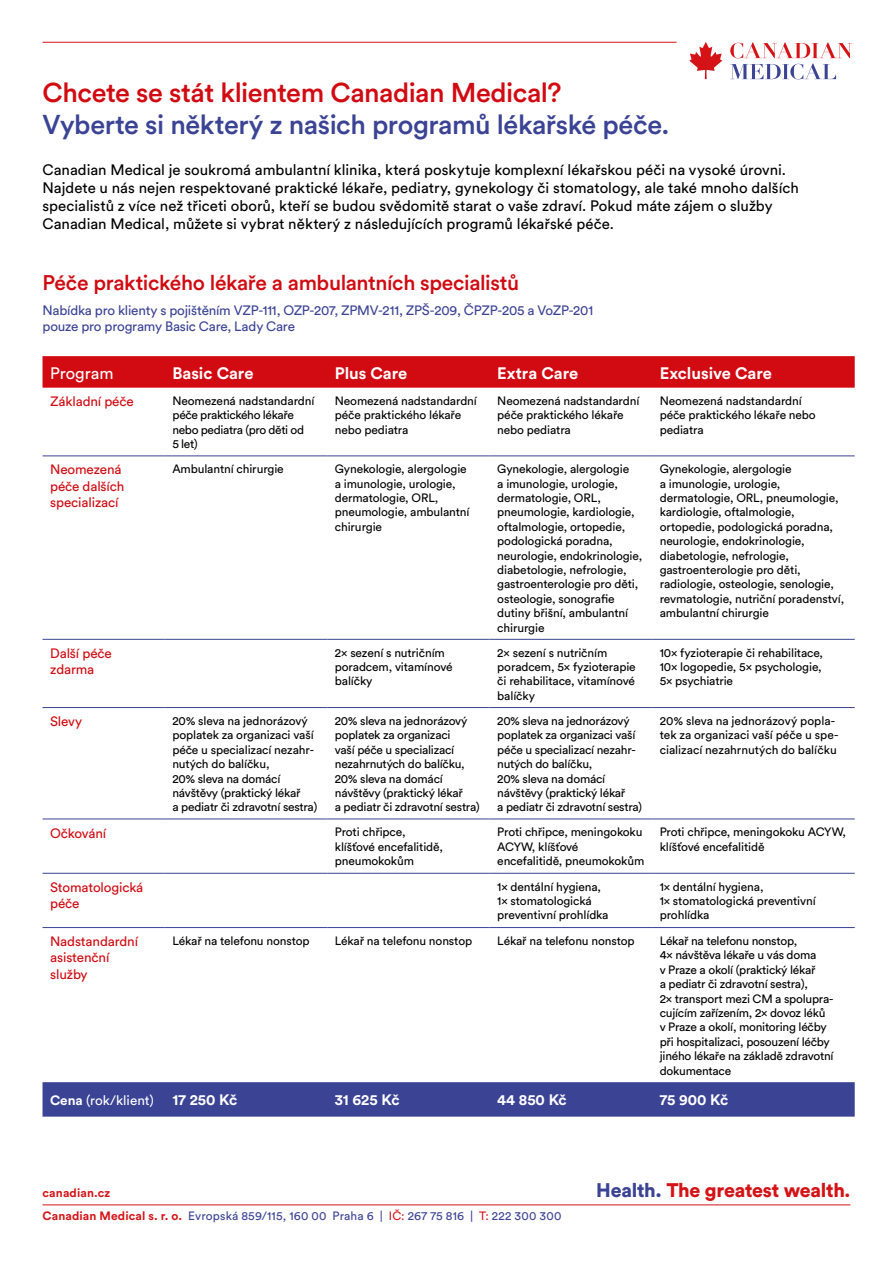
<style>
.page{position:relative;width:893px;height:1263px;background:#fff}
.page>*{position:absolute;margin:0;border:0;box-sizing:border-box;transform-origin:0 0}
.t1{font:500 27px "Circular Pro";letter-spacing:-.015em;color:#3b4395}
.t2{font:500 27px "Circular Pro";letter-spacing:-.02em;color:#d20a11}
.t3{font:500 21px "Circular Pro";letter-spacing:-.02em;color:#d20a11}
.t4{font:900 19.5px "Circular Pro";letter-spacing:-.015em;color:#d51317}
.t5{font:700 16.5px "Circular Pro";color:#fff}
.t6{font:16.5px "Circular Pro";color:#fff}
.t7{font:15px/18px "Circular Pro";color:#000}
.t8{font:700 15px "Circular Pro";letter-spacing:-.005em;color:#fff}
.t9{font:13.5px/16.2px "Circular Pro";letter-spacing:-.01em;color:#d20a11}
.t10{font:13.5px/16.2px "Circular Pro";letter-spacing:-.015em;color:#3b4395}
.t11{font:13.5px "Circular Pro";color:#fff}
.t12{font:12px/14.4px "Circular Pro";letter-spacing:-.01em;color:#000}
.t13{font:12px "Circular Pro";letter-spacing:.015em;color:#3b4395}
.t14{font:12px/14.4px "Circular Pro";letter-spacing:-.03em;color:#000}
.t15{font:700 12px "Circular Pro";letter-spacing:.01em;color:#d51317}
.s1{font-weight:700}
.s2{font-weight:700;font-size:15px}
.s3{color:#3b4395}
.s4{font-size:18px}
.s5{font-weight:700;color:#d51317}
.s6{color:#d51317}
</style>
<div class="page">
<svg style="left:689px;top:42px;width:33px;height:37px"></svg>
<svg style="left:730px;top:42px;width:122px;height:37px"></svg>
<hr style="left:43px;top:42px;width:633px;height:1px;background:#d51317">
<hr style="left:43px;top:1204px;width:807px;height:1px;background:#d51317">
<div style="left:43px;top:356px;width:812px;height:32px;background:#d20a11"></div>
<div style="left:43px;top:1082px;width:812px;height:35px;background:#3b4395"></div>
<hr style="left:43px;top:455px;width:122px;height:1px;background:#3b4395">
<hr style="left:165px;top:455px;width:162px;height:1px;background:#3b4395">
<hr style="left:327px;top:455px;width:163px;height:1px;background:#3b4395">
<hr style="left:490px;top:455px;width:162px;height:1px;background:#3b4395">
<hr style="left:652px;top:455px;width:203px;height:1px;background:#3b4395">
<hr style="left:43px;top:639px;width:122px;height:1px;background:#3b4395">
<hr style="left:165px;top:639px;width:162px;height:1px;background:#3b4395">
<hr style="left:327px;top:639px;width:163px;height:1px;background:#3b4395">
<hr style="left:490px;top:639px;width:162px;height:1px;background:#3b4395">
<hr style="left:652px;top:639px;width:203px;height:1px;background:#3b4395">
<hr style="left:43px;top:707px;width:122px;height:1px;background:#3b4395">
<hr style="left:165px;top:707px;width:162px;height:1px;background:#3b4395">
<hr style="left:327px;top:707px;width:163px;height:1px;background:#3b4395">
<hr style="left:490px;top:707px;width:162px;height:1px;background:#3b4395">
<hr style="left:652px;top:707px;width:203px;height:1px;background:#3b4395">
<hr style="left:43px;top:819px;width:122px;height:1px;background:#3b4395">
<hr style="left:165px;top:819px;width:162px;height:1px;background:#3b4395">
<hr style="left:327px;top:819px;width:163px;height:1px;background:#3b4395">
<hr style="left:490px;top:819px;width:162px;height:1px;background:#3b4395">
<hr style="left:652px;top:819px;width:203px;height:1px;background:#3b4395">
<hr style="left:43px;top:873px;width:122px;height:1px;background:#3b4395">
<hr style="left:165px;top:873px;width:162px;height:1px;background:#3b4395">
<hr style="left:327px;top:873px;width:163px;height:1px;background:#3b4395">
<hr style="left:490px;top:873px;width:162px;height:1px;background:#3b4395">
<hr style="left:652px;top:873px;width:203px;height:1px;background:#3b4395">
<hr style="left:43px;top:927px;width:122px;height:1px;background:#3b4395">
<hr style="left:165px;top:927px;width:162px;height:1px;background:#3b4395">
<hr style="left:327px;top:927px;width:163px;height:1px;background:#3b4395">
<hr style="left:490px;top:927px;width:162px;height:1px;background:#3b4395">
<hr style="left:652px;top:927px;width:203px;height:1px;background:#3b4395">
<h1 class="t2" style="left:43px;top:74px;width:520px">Chcete se stát klientem Canadian Medical?</h1>
<h1 class="t1" style="left:43px;top:106px;width:628px">Vyberte si některý z našich programů lékařské péče.</h1>
<p class="t7" style="left:43px;top:160px;width:758px">Canadian Medical je soukromá ambulantní klinika, která poskytuje komplexní lékařskou péči na vysoké úrovni.<br>Najdete u nás nejen respektované praktické lékaře, pediatry, gynekology či stomatology, ale také mnoho dalších specialistů z více než třiceti oborů, kteří se budou svědomitě starat o vaše zdraví. Pokud máte zájem o služby Canadian Medical, můžete si vybrat některý z následujících programů lékařské péče.</p>
<h2 class="t3" style="left:43px;top:269px;width:478px">Péče praktického lékaře a ambulantních specialistů</h2>
<p class="t10" style="left:43px;top:301px;width:552px">Nabídka pro klienty s pojištěním VZP-111, OZP-207, ZPMV-211, ZPŠ-209, ČPZP-205 a VoZP-201 pouze pro programy Basic Care, Lady Care</p>
<h3 class="t6" style="left:50px;top:362px;width:65px">Program</h3>
<h3 class="t5" style="left:172px;top:361px;width:83px">Basic Care</h3>
<h3 class="t5" style="left:335px;top:361px;width:74px">Plus Care</h3>
<h3 class="t5" style="left:497px;top:361px;width:82px">Extra Care</h3>
<h3 class="t5" style="left:660px;top:361px;width:114px">Exclusive Care</h3>
<p class="t9" style="left:50px;top:393px;width:85px">Základní péče</p>
<p class="t14" style="left:172px;top:393px;width:144px">Neomezená nadstandardní péče praktického lékaře nebo pediatra (pro děti od<br>5 let)</p>
<p class="t12" style="left:335px;top:393px;width:144px">Neomezená nadstandardní péče praktického lékaře nebo pediatra</p>
<p class="t12" style="left:497px;top:393px;width:144px">Neomezená nadstandardní péče praktického lékaře nebo pediatra</p>
<p class="t12" style="left:660px;top:393px;width:158px">Neomezená nadstandardní péče praktického lékaře nebo pediatra</p>
<p class="t9" style="left:50px;top:461px;width:76px">Neomezená péče dalších specializací</p>
<p class="t12" style="left:172px;top:461px;width:113px">Ambulantní chirurgie</p>
<p class="t12" style="left:335px;top:461px;width:136px">Gynekologie, alergologie a imunologie, urologie, dermatologie, ORL, pneumologie, ambulantní chirurgie</p>
<p class="t12" style="left:497px;top:461px;width:146px">Gynekologie, alergologie<br>a imunologie, urologie, dermatologie, ORL, pneumologie, kardiologie, oftalmologie, ortopedie, podologická poradna, neurologie, endokrinologie, diabetologie, nefrologie, gastroenterologie pro děti, osteologie, sonografie dutiny břišní, ambulantní chirurgie</p>
<p class="t12" style="left:660px;top:461px;width:186px">Gynekologie, alergologie<br>a imunologie, urologie, dermatologie, ORL, pneumologie, kardiologie, oftalmologie, ortopedie, podologická poradna, neurologie, endokrinologie, diabetologie, nefrologie, gastroenterologie pro děti, radiologie, osteologie, senologie, revmatologie, nutriční poradenství, ambulantní chirurgie</p>
<p class="t9" style="left:50px;top:644px;width:63px">Další péče zdarma</p>
<p class="t12" style="left:335px;top:645px;width:119px">2× sezení s nutričním poradcem, vitamínové balíčky</p>
<p class="t12" style="left:497px;top:645px;width:140px">2× sezení s nutričním poradcem, 5× fyzioterapie či rehabilitace, vitamínové balíčky</p>
<p class="t12" style="left:660px;top:645px;width:165px;text-align:justify">10× fyzioterapie či rehabilitace, 10× logopedie, 5× psychologie, 5× psychiatrie</p>
<p class="t9" style="left:50px;top:713px;width:33px">Slevy</p>
<p class="t12" style="left:172px;top:713px;width:146px">20% sleva na jednorázový poplatek za organizaci vaší péče u specializací nezahr&shy;nutých do balíčku,<br>20% sleva na domácí návštěvy (praktický lékař<br>a pediatr či zdravotní sestra)</p>
<p class="t12" style="left:335px;top:713px;width:146px">20% sleva na jednorázový poplatek za organizaci<br>vaší péče u specializací nezahrnutých do balíčku,<br>20% sleva na domácí návštěvy (praktický lékař<br>a pediatr či zdravotní sestra)</p>
<p class="t12" style="left:497px;top:713px;width:146px">20% sleva na jednorázový poplatek za organizaci vaší péče u specializací nezahr&shy;nutých do balíčku,<br>20% sleva na domácí návštěvy (praktický lékař<br>a pediatr či zdravotní sestra)</p>
<p class="t12" style="left:660px;top:713px;width:180px">20% sleva na jednorázový popla&shy;tek za organizaci vaší péče u spe&shy;cializací nezahrnutých do balíčku</p>
<p class="t9" style="left:50px;top:824px;width:58px">Očkování</p>
<p class="t12" style="left:335px;top:824px;width:110px">Proti chřipce, klíšťové encefalitidě, pneumokokům</p>
<p class="t12" style="left:497px;top:824px;width:148px">Proti chřipce, meningokoku<br>ACYW, klíšťové encefalitidě, pneumokokům</p>
<p class="t12" style="left:660px;top:824px;width:188px">Proti chřipce, meningokoku ACYW, klíšťové encefalitidě</p>
<p class="t9" style="left:50px;top:878px;width:95px">Stomatologická péče</p>
<p class="t12" style="left:497px;top:879px;width:113px">1× dentální hygiena,<br>1× stomatologická preventivní prohlídka</p>
<p class="t12" style="left:660px;top:879px;width:158px">1× dentální hygiena,<br>1× stomatologická preventivní prohlídka</p>
<p class="t9" style="left:50px;top:933px;width:89px">Nadstandardní asistenční služby</p>
<p class="t12" style="left:172px;top:933px;width:139px">Lékař na telefonu nonstop</p>
<p class="t12" style="left:335px;top:933px;width:139px">Lékař na telefonu nonstop</p>
<p class="t12" style="left:497px;top:933px;width:139px">Lékař na telefonu nonstop</p>
<p class="t12" style="left:660px;top:933px;width:175px">Lékař na telefonu nonstop,<br>4× návštěva lékaře u vás doma<br>v Praze a okolí (praktický lékař<br>a pediatr či zdravotní sestra),<br>2× transport mezi CM a spolupra&shy;cujícím zařízením, 2× dovoz léků v Praze a okolí, monitoring léčby při hospitalizaci, posouzení léčby jiného lékaře na základě zdravotní dokumentace</p>
<p class="t11" style="left:50px;top:1091px;width:189px"><span class="s1">Cena</span> (rok/klient) <span class="s2">17 250 Kč</span></p>
<p class="t8" style="left:335px;top:1090px;width:66px">31 625 Kč</p>
<p class="t8" style="left:497px;top:1090px;width:71px">44 850 Kč</p>
<p class="t8" style="left:660px;top:1090px;width:70px">75 900 Kč</p>
<p class="t15" style="left:43px;top:1184px;width:69px">canadian.cz</p>
<h3 class="t4" style="left:596px;top:1176px;width:256px"><span class="s3">Health.</span> The greatest wealth<span class="s4">.</span></h3>
<p class="t13" style="left:43px;top:1208px;width:520px"><span class="s5">Canadian Medical s. r. o.</span> Evropská 859/115, 160 00 Praha 6 | <span class="s6">IČ:</span> 267 75 816 | <span class="s6">T:</span> 222 300 300</p>
</div>
